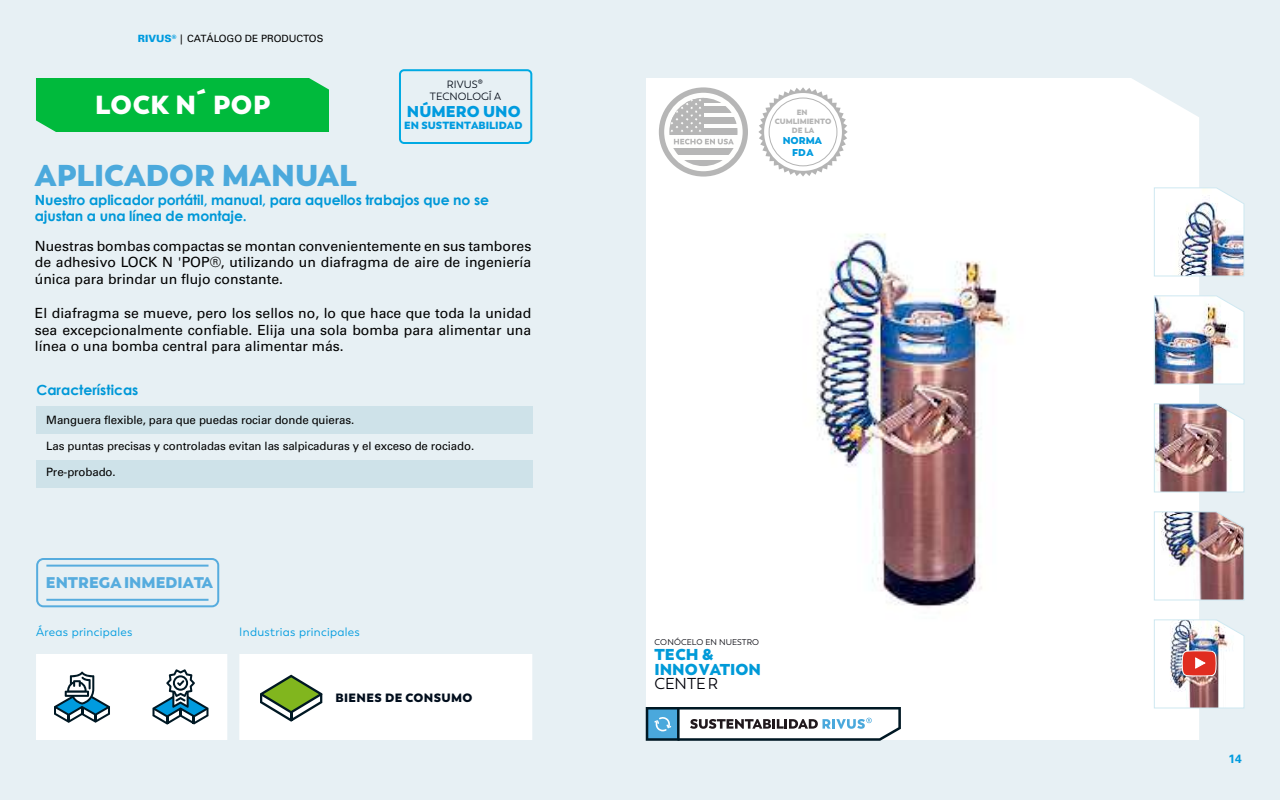
<style>
.page{position:relative;width:1280px;height:800px;background:#e7f0f4}
.page>*{position:absolute;margin:0;border:0;box-sizing:border-box;transform-origin:0 0}
.t1{font:800 30px "Trenda";color:#4ba9dc}
.t2{font:800 26px "Trenda";letter-spacing:.025em;color:#fff}
.t3{font:800 15.7px/14.2px "Trenda";color:#009ad8}
.t4{font:15.7px "Trenda";color:#000009}
.t5{font:800 15.6px "Trenda";color:#009bdf}
.t6{font:800 15.4px "Trenda";color:#56acde}
.t7{font:14px/16.8px "Univers";color:#000;text-align:justify}
.t8{font:700 14px/16px "Century Gothic";letter-spacing:-.01em;color:#0098d8}
.t9{font:12px "Trenda";letter-spacing:.02em;color:#009bdf}
.t10{font:800 12px "Trenda";letter-spacing:.03em;color:#000d1c}
.t11{font:700 12px "Univers";color:#009bdf}
.t12{font:11.5px "Univers";letter-spacing:-.01em;color:#000}
.t13{font:10.5px/12.6px "Trenda";color:#000713;text-align:center}
.t14{font:800 10.4px "Trenda";color:#009bdf}
.t15{font:10px "Univers";color:#000}
.t16{font:800 9.9px/11.9px "Trenda";color:#009bdf;text-align:center}
.t17{font:8.3px "Trenda";color:#000009}
.t18{font:800 7.6px/9.1px "Trenda";color:#b4b4b4;text-align:center}
.s1{font-weight:900;color:#009bdf}
</style>
<div class="page">
<div style="left:36px;top:460px;width:496px;height:27px;background:#cee2e9"></div>
<div style="left:646px;top:78px;width:553px;height:662px;background:#fff"></div>
<img style="left:748px;top:206px;width:326px;height:425px">
<div style="left:36px;top:78px;width:293px;height:54px;background:#00ba3c"></div>
<div style="left:239px;top:654px;width:293px;height:86px;background:#fff"></div>
<div style="left:36px;top:654px;width:191px;height:86px;background:#fff"></div>
<img style="left:1153px;top:295px;width:92px;height:90px">
<img style="left:1153px;top:403px;width:92px;height:90px">
<img style="left:1153px;top:511px;width:92px;height:90px">
<img style="left:1153px;top:187px;width:92px;height:90px">
<img style="left:1153px;top:619px;width:92px;height:90px">
<div style="left:36px;top:406px;width:496px;height:27px;background:#cee2e9"></div>
<svg style="left:54px;top:672px;width:56px;height:51px"></svg>
<svg style="left:152px;top:669px;width:57px;height:56px"></svg>
<svg style="left:260px;top:675px;width:62px;height:47px"></svg>
<svg style="left:646px;top:707px;width:255px;height:34px;background:#acbac2"></svg>
<div style="left:36px;top:558px;width:183px;height:49px;border:2px solid #56acde;border-radius:6px"></div>
<hr style="left:46px;top:565px;width:163px;height:2px;background:#56acde">
<hr style="left:46px;top:599px;width:163px;height:2px;background:#56acde">
<div style="left:659px;top:87px;width:89px;height:90px;background:#b6b6b6;border-radius:50%"></div>
<div style="left:664px;top:93px;width:79px;height:78px;background:#fefefd;border-radius:50%"></div>
<div style="left:671px;top:128px;width:67px;height:7px;background:#b6b6b6"></div>
<div style="left:671px;top:118px;width:67px;height:6px;background:#b6b6b6"></div>
<svg style="left:703px;top:98px;width:35px;height:5px"></svg>
<svg style="left:703px;top:107px;width:35px;height:6px"></svg>
<div style="left:669px;top:98px;width:34px;height:37px;background:#b6b6b6"></div>
<div style="left:671px;top:149px;width:63px;height:6px;background:#b6b6b6"></div>
<svg style="left:671px;top:160px;width:63px;height:6px"></svg>
<svg style="left:670px;top:98px;width:31px;height:34px"></svg>
<svg style="left:674px;top:139px;width:60px;height:5px"></svg>
<svg style="left:758px;top:87px;width:90px;height:90px;background:#f3f3f3"></svg>
<div style="left:769px;top:98px;width:68px;height:68px;border:1px solid #b4b4b4;border-radius:50%"></div>
<div style="left:399px;top:69px;width:133px;height:75px;border:2px solid #00aae3;border-radius:4px"></div>
<p class="t15" style="left:138px;top:33px;width:187px"><span class="s1">RIVUS</span><sup>®</sup> | CATÁLOGO DE PRODUCTOS</p>
<h2 class="t2" style="left:95px;top:88px;width:177px">LOCK N´ POP</h2>
<h1 class="t1" style="left:35px;top:156px;width:323px">APLICADOR MANUAL</h1>
<p class="t13" style="left:430px;top:78px;width:73px">RIVUS®<br>TECNOLOGÍ A</p>
<p class="t14" style="left:404px;top:119px;width:120px">EN SUSTENTABILIDAD</p>
<p class="t5" style="left:407px;top:101px;width:115px">NÚMERO UNO</p>
<p class="t8" style="left:35px;top:191px;width:456px">Nuestro aplicador portátil, manual, para aquellos trabajos que no se ajustan a una línea de montaje.</p>
<p class="t7" style="left:35px;top:237px;width:498px">Nuestras bombas compactas se montan convenientemente en sus tambores de adhesivo LOCK N 'POP®, utilizando un diafragma de aire de ingeniería única para brindar un flujo constante.</p>
<p class="t7" style="left:35px;top:304px;width:498px">El diafragma se mueve, pero los sellos no, lo que hace que toda la unidad sea excepcionalmente confiable. Elija una sola bomba para alimentar una línea o una bomba central para alimentar más.</p>
<p class="t8" style="left:36px;top:381px;width:103px">Características</p>
<p class="t12" style="left:46px;top:413px;width:310px">Manguera flexible, para que puedas rociar donde quieras.</p>
<p class="t12" style="left:46px;top:439px;width:429px">Las puntas precisas y controladas evitan las salpicaduras y el exceso de rociado.</p>
<p class="t12" style="left:46px;top:465px;width:71px">Pre-probado.</p>
<p class="t6" style="left:46px;top:573px;width:168px">ENTREGA INMEDIATA</p>
<p class="t9" style="left:36px;top:625px;width:98px">Áreas principales</p>
<p class="t9" style="left:239px;top:625px;width:122px">Industrias principales</p>
<p class="t10" style="left:335px;top:690px;width:139px">BIENES DE CONSUMO</p>
<p class="t18" style="left:775px;top:108px;width:58px">EN<br>CUMLIMIENTO<br>DE LA</p>
<p class="t16" style="left:783px;top:135px;width:41px">NORMA<br>FDA</p>
<p class="t17" style="left:654px;top:638px;width:106px">CONÓCELO EN NUESTRO</p>
<p class="t3" style="left:654px;top:648px;width:108px">TECH &amp;<br>INNOVATION</p>
<p class="t4" style="left:654px;top:674px;width:65px">CENTER</p>
<p class="t11" style="left:1229px;top:752px;width:15px">14</p>
</div>
